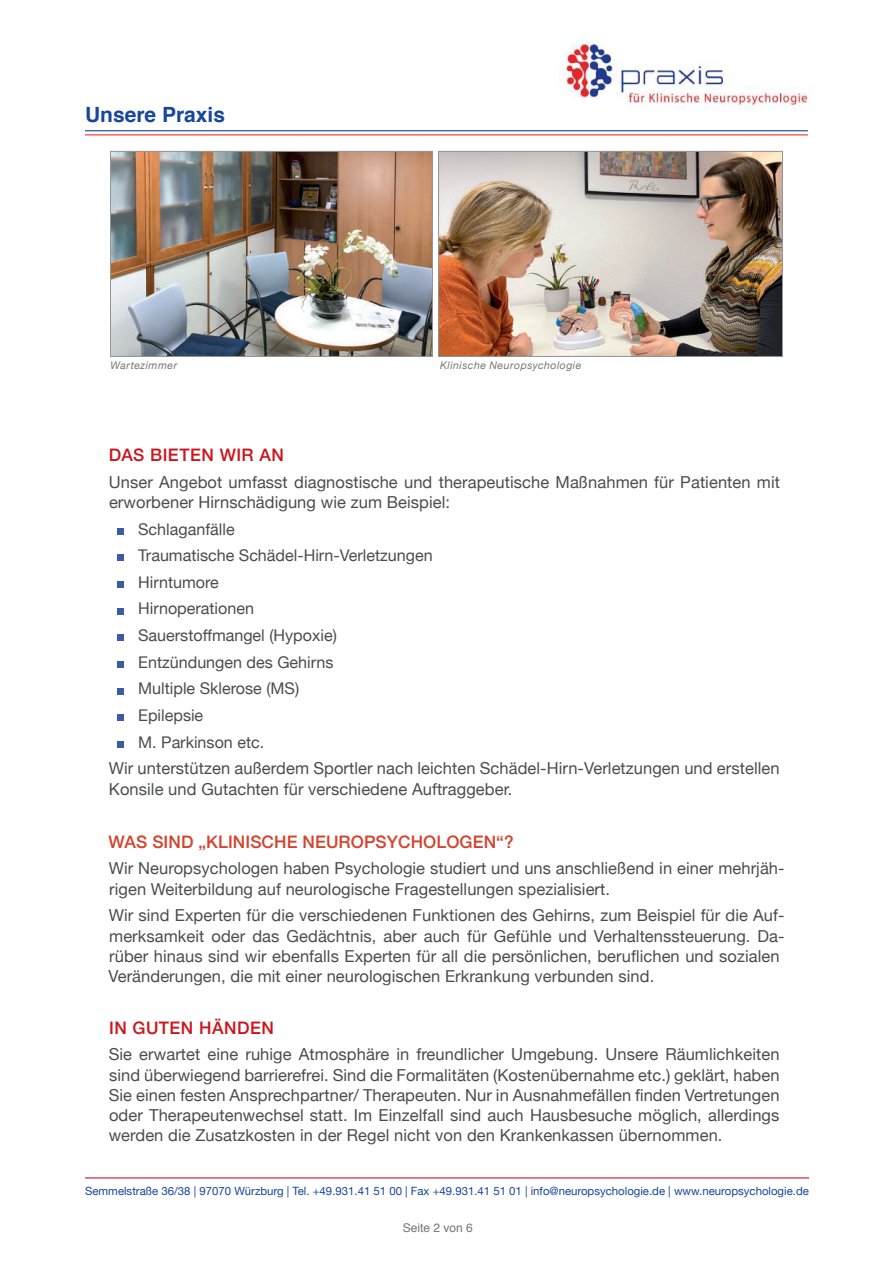
<style>
.page{position:relative;width:893px;height:1263px;background:#fff}
.page>*{position:absolute;margin:0;border:0;box-sizing:border-box;transform-origin:0 0}
.t1{font:700 21px "Helvetica";color:#18469d}
.t2{font:500 17.25px "Helvetica Neue";letter-spacing:.005em;color:#d4432e}
.t3{font:500 17.25px "Helvetica Neue";letter-spacing:.025em;color:#cd151d}
.t4{font:16.5px/20.2px "Helvetica Neue";letter-spacing:.005em;color:#4b4c4d}
.t5{font:16.2px/26.7px "Helvetica Neue";color:#4b4c4d}
.t6{font:12px "Helvetica";color:#747570}
.t7{font:11.4px "Helvetica Neue";color:#18469d}
.t8{font:italic 10.5px "Helvetica Neue";letter-spacing:.045em;color:#747570}
</style>
<div class="page">
<hr style="left:85px;top:1177px;width:724px;height:1px;background:#cd151d">
<hr style="left:85px;top:130px;width:723px;height:1px;background:#18469d">
<hr style="left:85px;top:134px;width:723px;height:1px;background:#ee3037">
<img style="left:559px;top:40px;width:250px;height:70px">
<div style="left:117px;top:528px;width:7px;height:7px;background:#3b5aa8"></div>
<div style="left:117px;top:554px;width:7px;height:7px;background:#3b5aa8"></div>
<div style="left:117px;top:581px;width:7px;height:7px;background:#3b5aa8"></div>
<div style="left:117px;top:608px;width:7px;height:6px;background:#3b5aa8"></div>
<div style="left:117px;top:634px;width:7px;height:7px;background:#3b5aa8"></div>
<div style="left:117px;top:661px;width:7px;height:7px;background:#3b5aa8"></div>
<div style="left:117px;top:688px;width:7px;height:6px;background:#3b5aa8"></div>
<div style="left:117px;top:714px;width:7px;height:7px;background:#3b5aa8"></div>
<div style="left:117px;top:741px;width:7px;height:7px;background:#3b5aa8"></div>
<img style="left:112px;top:153px;width:319px;height:202px">
<div style="left:110px;top:151px;width:323px;height:206px;border:1px solid #939598"></div>
<img style="left:440px;top:153px;width:341px;height:202px">
<div style="left:438px;top:151px;width:345px;height:206px;border:1px solid #939598"></div>
<p class="t1" style="left:85px;top:98px;width:142px">Unsere Praxis</p>
<p class="t8" style="left:111px;top:358px;width:68px">Wartezimmer</p>
<p class="t8" style="left:440px;top:358px;width:143px">Klinische Neuropsychologie</p>
<p class="t3" style="left:109px;top:441px;width:176px">DAS BIETEN WIR AN</p>
<p class="t4" style="left:109px;top:473px;width:673px">Unser Angebot umfasst diagnostische und therapeutische Maßnahmen für Patienten mit erworbener Hirnschädigung wie zum Beispiel:</p>
<p class="t5" style="left:138px;top:516px;width:296px">Schlaganfälle<br>Traumatische Schädel-Hirn-Verletzungen<br>Hirntumore<br>Hirnoperationen<br>Sauerstoffmangel (Hypoxie)<br>Entzündungen des Gehirns<br>Multiple Sklerose (MS)<br>Epilepsie<br>M. Parkinson etc.</p>
<p class="t4" style="left:109px;top:759px;width:672px">Wir unterstützen außerdem Sportler nach leichten Schädel-Hirn-Verletzungen und erstellen<br>Konsile und Gutachten für verschiedene Auftraggeber.</p>
<p class="t2" style="left:109px;top:828px;width:406px">WAS SIND „KLINISCHE NEUROPSYCHOLOGEN“?</p>
<p class="t4" style="left:109px;top:859px;width:677px">Wir Neuropsychologen haben Psychologie studiert und uns anschließend in einer mehrjäh&shy;rigen Weiterbildung auf neurologische Fragestellungen spezialisiert.</p>
<p class="t4" style="left:109px;top:906px;width:678px">Wir sind Experten für die verschiedenen Funktionen des Gehirns, zum Beispiel für die Auf&shy;merksamkeit oder das Gedächtnis, aber auch für Gefühle und Verhaltenssteuerung. Da&shy;rüber hinaus sind wir ebenfalls Experten für all die persönlichen, beruflichen und sozialen Veränderungen, die mit einer neurologischen Erkrankung verbunden sind.</p>
<p class="t3" style="left:109px;top:1014px;width:166px">IN GUTEN HÄNDEN</p>
<p class="t4" style="left:109px;top:1045px;width:672px;text-align:justify">Sie erwartet eine ruhige Atmosphäre in freundlicher Umgebung. Unsere Räumlichkeiten sind überwiegend barrierefrei. Sind die Formalitäten (Kostenübernahme etc.) geklärt, haben Sie einen festen Ansprechpartner/ Therapeuten. Nur in Ausnahmefällen finden Vertretungen oder Therapeutenwechsel statt. Im Einzelfall sind auch Hausbesuche möglich, allerdings werden die Zusatzkosten in der Regel nicht von den Krankenkassen übernommen.</p>
<p class="t7" style="left:85px;top:1183px;width:725px">Semmelstraße 36/38 | 97070 Würzburg | Tel. +49.931.41 51 00 | Fax +49.931.41 51 01 | info@neuropsychologie.de | www.neuropsychologie.de</p>
<p class="t6" style="left:403px;top:1218px;width:72px">Seite 2 von 6</p>
</div>
